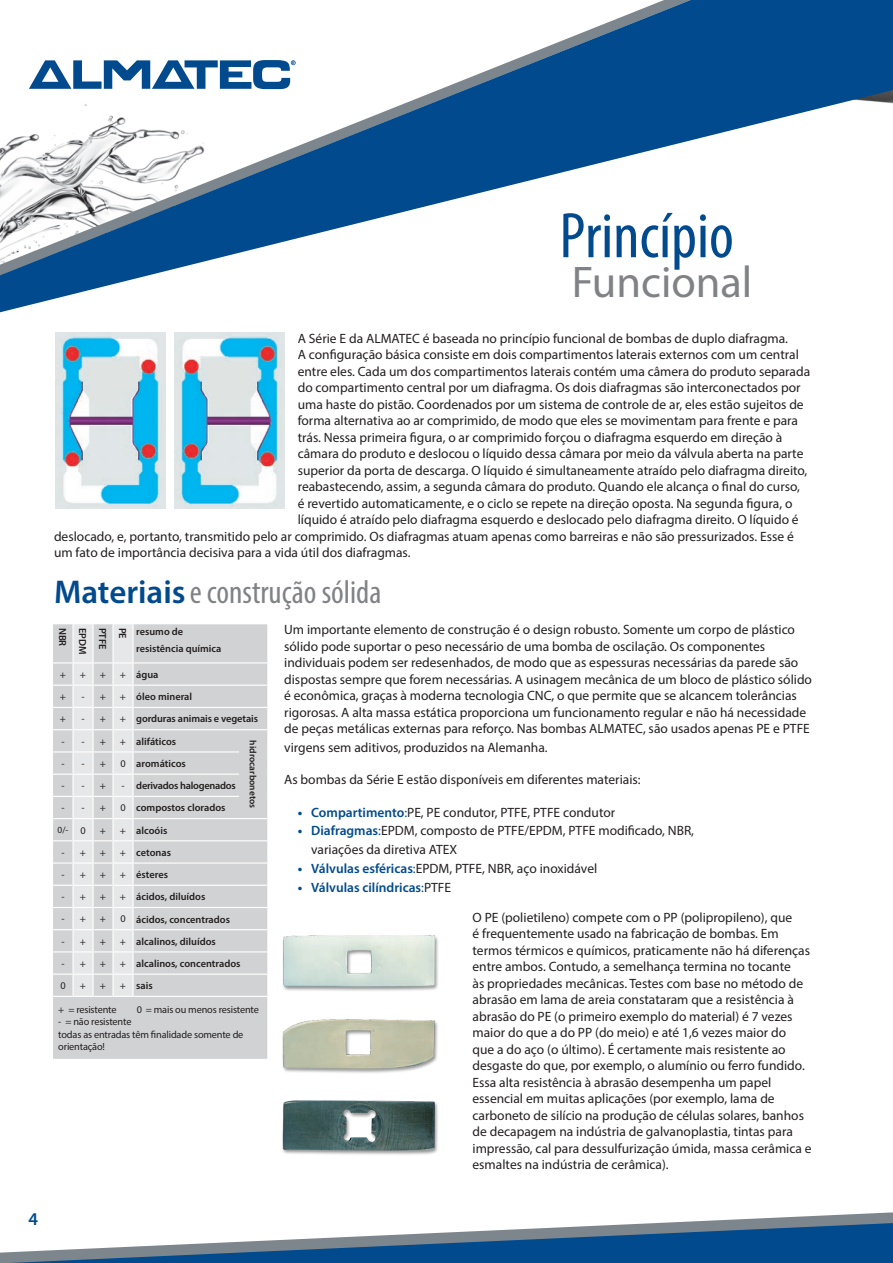
<style>
.page{position:relative;width:893px;height:1263px;background:#fff}
.page>*{position:absolute;margin:0;border:0;box-sizing:border-box;transform-origin:0 0}
.t1{font:condensed 64.95px "Myriad Pro";color:#004a8d}
.t2{font:44.55px "Myriad Pro";color:#808285}
.t3{font:condensed 33px "Myriad Pro";color:#808285}
.t4{font:600 18px "Myriad Pro";color:#004a8d}
.t5{font:13.5px/16.5px "Myriad Pro";color:#231f20}
.t6{font:600 13.5px "Myriad Pro";color:#004a8d}
.t7{font:600 10.35px/22.2px "Myriad Pro";color:#231f20}
.t8{font:10.35px/22.2px "Myriad Pro";letter-spacing:-.015em;color:#231f20}
.t9{font:600 9.45px "Myriad Pro";color:#231f20}
.t10{font:9.45px "Myriad Pro";color:#231f20}
.s1{font-weight:600;font-stretch:normal;color:#004a8d}
.s2{font-weight:700;color:#004a8d}
.s3{font-weight:600;color:#004a8d}
.s4{color:#004a8d}
.s5{font-weight:700}
.s6{font-weight:400}
.s7{font-weight:400;color:#231f20}
</style>
<div class="page">
<svg style="left:0;top:1212px;width:893px;height:51px"></svg>
<svg style="left:0;top:0;width:893px;height:313px"></svg>
<img style="left:174px;top:333px;width:110px;height:176px">
<img style="left:55px;top:333px;width:110px;height:176px">
<div style="left:53px;top:624px;width:214px;height:435px;background:#d1d2d4"></div>
<hr style="left:134px;top:707px;width:133px;height:1px;background:#fff">
<hr style="left:134px;top:729px;width:133px;height:1px;background:#fff">
<hr style="left:134px;top:751px;width:133px;height:1px;background:#fff">
<hr style="left:134px;top:840px;width:133px;height:1px;background:#fff">
<hr style="left:134px;top:862px;width:133px;height:2px;background:#fff">
<hr style="left:134px;top:885px;width:133px;height:1px;background:#fff">
<hr style="left:134px;top:907px;width:133px;height:1px;background:#fff">
<hr style="left:134px;top:774px;width:133px;height:1px;background:#fff">
<hr style="left:134px;top:929px;width:133px;height:1px;background:#fff">
<hr style="left:134px;top:951px;width:133px;height:1px;background:#fff">
<hr style="left:134px;top:662px;width:133px;height:1px;background:#fff">
<hr style="left:134px;top:685px;width:133px;height:1px;background:#fff">
<hr style="left:134px;top:973px;width:133px;height:2px;background:#fff">
<hr style="left:134px;top:996px;width:133px;height:1px;background:#fff">
<hr style="left:134px;top:796px;width:133px;height:1px;background:#fff">
<hr style="left:134px;top:818px;width:133px;height:1px;background:#fff">
<hr style="left:132px;top:624px;width:2px;height:39px;background:#fff">
<hr style="left:132px;top:663px;width:2px;height:22px;background:#fff">
<hr style="left:132px;top:685px;width:2px;height:22px;background:#fff">
<hr style="left:132px;top:707px;width:2px;height:23px;background:#fff">
<hr style="left:132px;top:730px;width:2px;height:22px;background:#fff">
<hr style="left:132px;top:752px;width:2px;height:22px;background:#fff">
<hr style="left:132px;top:774px;width:2px;height:22px;background:#fff">
<hr style="left:132px;top:796px;width:2px;height:23px;background:#fff">
<hr style="left:132px;top:819px;width:2px;height:22px;background:#fff">
<hr style="left:132px;top:841px;width:2px;height:22px;background:#fff">
<hr style="left:132px;top:863px;width:2px;height:22px;background:#fff">
<hr style="left:132px;top:885px;width:2px;height:22px;background:#fff">
<hr style="left:132px;top:907px;width:2px;height:23px;background:#fff">
<hr style="left:132px;top:930px;width:2px;height:22px;background:#fff">
<hr style="left:132px;top:952px;width:2px;height:22px;background:#fff">
<hr style="left:132px;top:974px;width:2px;height:23px;background:#fff">
<svg style="left:53px;top:624px;width:80px;height:373px;background:#dedfe1"></svg>
<hr style="left:112px;top:624px;width:2px;height:39px;background:#fff">
<hr style="left:112px;top:663px;width:2px;height:22px;background:#fff">
<hr style="left:112px;top:685px;width:2px;height:22px;background:#fff">
<hr style="left:112px;top:707px;width:2px;height:23px;background:#fff">
<hr style="left:112px;top:730px;width:2px;height:22px;background:#fff">
<hr style="left:112px;top:752px;width:2px;height:22px;background:#fff">
<hr style="left:112px;top:774px;width:2px;height:22px;background:#fff">
<hr style="left:112px;top:796px;width:2px;height:23px;background:#fff">
<hr style="left:112px;top:819px;width:2px;height:22px;background:#fff">
<hr style="left:112px;top:841px;width:2px;height:22px;background:#fff">
<hr style="left:112px;top:863px;width:2px;height:22px;background:#fff">
<hr style="left:112px;top:885px;width:2px;height:22px;background:#fff">
<hr style="left:112px;top:907px;width:2px;height:23px;background:#fff">
<hr style="left:112px;top:930px;width:2px;height:22px;background:#fff">
<hr style="left:112px;top:952px;width:2px;height:22px;background:#fff">
<hr style="left:112px;top:974px;width:2px;height:23px;background:#fff">
<div style="left:240px;top:731px;width:27px;height:87px;background:#d1d2d4"></div>
<img style="left:282px;top:935px;width:156px;height:220px">
<h3 class="t4" style="left:28px;top:1207px;width:11px">4</h3>
<h1 class="t1" style="left:559px;top:196px;width:176px">Princípio</h1>
<h2 class="t2" style="left:572px;top:255px;width:182px">Funcional</h2>
<p class="t5" style="left:298px;top:330px;width:492px">A Série E da ALMATEC é baseada no princípio funcional de bombas de duplo diafragma.</p>
<p class="t5" style="left:298px;top:346px;width:503px">A configuração básica consiste em dois compartimentos laterais externos com um central</p>
<p class="t5" style="left:298px;top:363px;width:514px">entre eles. Cada um dos compartimentos laterais contém uma câmera do produto separada</p>
<p class="t5" style="left:298px;top:379px;width:504px">do compartimento central por um diafragma. Os dois diafragmas são interconectados por</p>
<p class="t5" style="left:298px;top:396px;width:507px">uma haste do pistão. Coordenados por um sistema de controle de ar, eles estão sujeitos de</p>
<p class="t5" style="left:298px;top:412px;width:502px">forma alternativa ao ar comprimido, de modo que eles se movimentam para frente e para</p>
<p class="t5" style="left:298px;top:429px;width:486px">trás. Nessa primeira figura, o ar comprimido forçou o diafragma esquerdo em direção à</p>
<p class="t5" style="left:298px;top:445px;width:507px">câmara do produto e deslocou o líquido dessa câmara por meio da válvula aberta na parte</p>
<p class="t5" style="left:298px;top:462px;width:511px">superior da porta de descarga. O líquido é simultaneamente atraído pelo diafragma direito,</p>
<p class="t5" style="left:298px;top:478px;width:504px">reabastecendo, assim, a segunda câmara do produto. Quando ele alcança o final do curso,</p>
<p class="t5" style="left:298px;top:495px;width:496px">é revertido automaticamente, e o ciclo se repete na direção oposta. Na segunda figura, o</p>
<p class="t5" style="left:298px;top:511px;width:502px">líquido é atraído pelo diafragma esquerdo e deslocado pelo diafragma direito. O líquido é</p>
<p class="t5" style="left:54px;top:528px;width:741px">deslocado, e, portanto, transmitido pelo ar comprimido. Os diafragmas atuam apenas como barreiras e não são pressurizados. Esse é</p>
<p class="t5" style="left:54px;top:544px;width:358px">um fato de importância decisiva para a vida útil dos diafragmas.</p>
<h3 class="t3" style="left:54px;top:572px;width:329px"><span class="s1">Materiais</span> e construção sólida</h3>
<p class="t7" style="left:74px;top:627px;width:20px;rotate:90deg">NBR</p>
<p class="t8" style="left:60px;top:663px;width:8px">+ + + - - - -</p>
<p class="t10" style="left:58px;top:824px;width:12px">0/-</p>
<p class="t8" style="left:60px;top:841px;width:7px;text-align:justify">- - - - - - 0</p>
<p class="t7" style="left:94px;top:627px;width:28px;rotate:90deg">EPDM</p>
<p class="t8" style="left:80px;top:663px;width:8px">+ - - - - - -<br>0 + + + + + + +</p>
<p class="t7" style="left:114px;top:627px;width:23px;rotate:90deg">PTFE</p>
<p class="t8" style="left:100px;top:663px;width:8px;text-align:justify">+ + + + + + + + + + + + + + +</p>
<p class="t7" style="left:134px;top:627px;width:13px;rotate:90deg">PE</p>
<p class="t8" style="left:120px;top:663px;width:8px">+ + + +<br>0 -<br>0 + + + +<br>0 + + +</p>
<p class="t7" style="left:136px;top:623px;width:87px;line-height:17px">resumo de resistência química</p>
<p class="t7" style="left:136px;top:663px;width:123px">água<br>óleo mineral<br>gorduras animais e vegetais alifáticos<br>aromáticos<br>derivados halogenados compostos clorados alcoóis<br>cetonas<br>ésteres<br>ácidos, diluídos<br>ácidos, concentrados alcalinos, diluídos alcalinos, concentrados sais</p>
<p class="t9" style="left:259px;top:740px;width:69px;rotate:90deg">hidrocarbonetos</p>
<p class="t8" style="left:58px;top:998px;width:60px">+ = resistente</p>
<p class="t8" style="left:137px;top:998px;width:124px">0 = mais ou menos resistente</p>
<p class="t8" style="left:58px;top:1015px;width:187px;line-height:12.3px">- = não resistente<br>todas as entradas têm finalidade somente de orientação!</p>
<p class="t5" style="left:284px;top:621px;width:529px">Um importante elemento de construção é o design robusto. Somente um corpo de plástico sólido pode suportar o peso necessário de uma bomba de oscilação. Os componentes individuais podem ser redesenhados, de modo que as espessuras necessárias da parede são dispostas sempre que forem necessárias. A usinagem mecânica de um bloco de plástico sólido é econômica, graças à moderna tecnologia CNC, o que permite que se alcancem tolerâncias rigorosas. A alta massa estática proporciona um funcionamento regular e não há necessidade de peças metálicas externas para reforço. Nas bombas ALMATEC, são usados apenas PE e PTFE</p>
<p class="t5" style="left:284px;top:739px;width:265px">virgens sem aditivos, produzidos na Alemanha.</p>
<p class="t5" style="left:284px;top:771px;width:358px">As bombas da Série E estão disponíveis em diferentes materiais:</p>
<p class="t5" style="left:298px;top:804px;width:319px"><span class="s2">•</span> <span class="s3">Compartimento</span><span class="s4">:</span>PE, PE condutor, PTFE, PTFE condutor</p>
<p class="t5" style="left:311px;top:821px;width:384px;line-height:18.8px;text-indent:-14px"><span class="s2">•</span> <span class="s3">Diafragmas</span><span class="s4">:</span>EPDM, composto de PTFE/EPDM, PTFE modificado, NBR, variações da diretiva ATEX</p>
<p class="t5" style="left:298px;top:860px;width:301px"><span class="s2">•</span> <span class="s3">Válvulas esféricas</span><span class="s4">:</span>EPDM, PTFE, NBR, aço inoxidável</p>
<p class="t6" style="left:298px;top:878px;width:155px"><span class="s5">•</span> Válvulas cilíndricas<span class="s6">:</span><span class="s7">PTFE</span></p>
<p class="t5" style="left:473px;top:909px;width:341px">O PE (polietileno) compete com o PP (polipropileno), que<br>é frequentemente usado na fabricação de bombas. Em termos térmicos e químicos, praticamente não há diferenças entre ambos. Contudo, a semelhança termina no tocante<br>às propriedades mecânicas. Testes com base no método de abrasão em lama de areia constataram que a resistência à abrasão do PE (o primeiro exemplo do material) é 7 vezes maior do que a do PP (do meio) e até 1,6 vezes maior do<br>que a do aço (o último). É certamente mais resistente ao desgaste do que, por exemplo, o alumínio ou ferro fundido.<br>Essa alta resistência à abrasão desempenha um papel essencial em muitas aplicações (por exemplo, lama de carboneto de silício na produção de células solares, banhos de decapagem na indústria de galvanoplastia, tintas para impressão, cal para dessulfurização úmida, massa cerâmica e esmaltes na indústria de cerâmica).</p>
</div>
